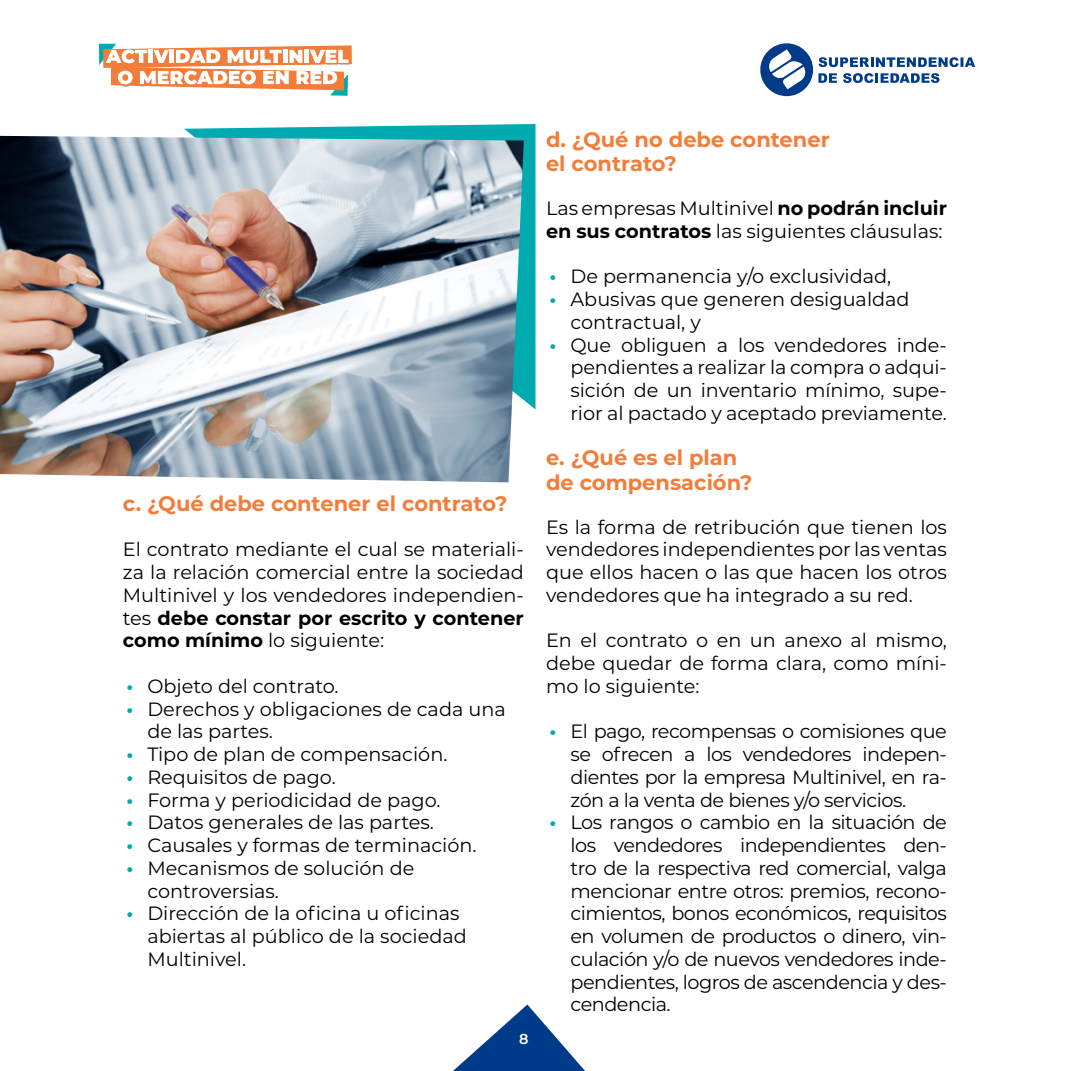
<style>
.page{position:relative;width:1071px;height:1071px;background:#fff}
.page>*{position:absolute;margin:0;border:0;box-sizing:border-box;transform-origin:0 0}
.t1{font:700 21px/24.5px "Montserrat";color:#f27d3b}
.t2{font:19.25px/22.8px "Montserrat";color:#000;text-align:justify}
.t3{font:600 14.35px "Montserrat";color:#fff}
.s1{font-weight:700}
.s2{font-weight:700;color:#00abb0}
</style>
<div class="page">
<svg style="left:760px;top:43px;width:215px;height:53px"></svg>
<svg style="left:99px;top:44px;width:253px;height:52px"></svg>
<svg style="left:453px;top:1005px;width:132px;height:66px"></svg>
<svg style="left:184px;top:124px;width:352px;height:285px;background:#23b6bb"></svg>
<img style="left:0;top:136px;width:524px;height:346px">
<p class="t1" style="left:123px;top:490px;width:386px">c. ¿Qué debe contener el contrato?</p>
<p class="t2" style="left:123px;top:537px;width:403px">El contrato mediante el cual se materiali&shy;za la relación comercial entre la sociedad Multinivel y los vendedores independien&shy;tes <span class="s1">debe constar por escrito y contener como mínimo</span> lo siguiente:</p>
<p class="t2" style="left:126px;top:674px;width:214px"><span class="s2">•</span> Objeto del contrato.</p>
<p class="t2" style="left:147px;top:697px;width:360px;text-indent:-21px"><span class="s2">•</span> Derechos y obligaciones de cada una de las partes.</p>
<p class="t2" style="left:126px;top:742px;width:323px"><span class="s2">•</span> Tipo de plan de compensación.</p>
<p class="t2" style="left:126px;top:765px;width:211px"><span class="s2">•</span> Requisitos de pago.</p>
<p class="t2" style="left:126px;top:788px;width:316px"><span class="s2">•</span> Forma y periodicidad de pago.</p>
<p class="t2" style="left:126px;top:810px;width:309px"><span class="s2">•</span> Datos generales de las partes.</p>
<p class="t2" style="left:126px;top:833px;width:352px"><span class="s2">•</span> Causales y formas de terminación.</p>
<p class="t2" style="left:147px;top:856px;width:268px;text-indent:-21px"><span class="s2">•</span> Mecanismos de solución de controversias.</p>
<p class="t2" style="left:147px;top:901px;width:321px;text-align:left;text-indent:-21px"><span class="s2">•</span> Dirección de la oficina u oficinas abiertas al público de la sociedad<br>Multinivel.</p>
<p class="t3" style="left:519px;top:1028px;width:11px">8</p>
<p class="t1" style="left:546px;top:126px;width:285px">d. ¿Qué no debe contener el contrato?</p>
<p class="t2" style="left:546px;top:196px;width:403px">Las empresas Multinivel <span class="s1">no podrán incluir en sus contratos</span> las siguientes cláusulas:</p>
<p class="t2" style="left:550px;top:264px;width:343px"><span class="s2">•</span> De permanencia y/o exclusividad,</p>
<p class="t2" style="left:571px;top:287px;width:341px;text-indent:-21px"><span class="s2">•</span> Abusivas que generen desigualdad contractual, y</p>
<p class="t2" style="left:571px;top:333px;width:378px;text-indent:-21px"><span class="s2">•</span> Que obliguen a los vendedores inde&shy;pendientes a realizar la compra o adqui&shy;sición de un inventario mínimo, supe&shy;rior al pactado y aceptado previamente.</p>
<p class="t1" style="left:546px;top:445px;width:208px">e. ¿Qué es el plan de compensación?</p>
<p class="t2" style="left:546px;top:515px;width:403px">Es la forma de retribución que tienen los vendedores independientes por las ventas que ellos hacen o las que hacen los otros vendedores que ha integrado a su red.</p>
<p class="t2" style="left:546px;top:628px;width:402px">En el contrato o en un anexo al mismo, debe quedar de forma clara, como míni&shy;mo lo siguiente:</p>
<p class="t2" style="left:571px;top:719px;width:378px;text-indent:-21px"><span class="s2">•</span> El pago, recompensas o comisiones que se ofrecen a los vendedores indepen&shy;dientes por la empresa Multinivel, en ra&shy;zón a la venta de bienes y/o servicios.</p>
<p class="t2" style="left:571px;top:810px;width:378px;text-indent:-21px"><span class="s2">•</span> Los rangos o cambio en la situación de los vendedores independientes den&shy;tro de la respectiva red comercial, valga mencionar entre otros: premios, recono&shy;cimientos, bonos económicos, requisitos en volumen de productos o dinero, vin&shy;culación y/o de nuevos vendedores inde&shy;pendientes, logros de ascendencia y des&shy;cendencia.</p>
</div>
